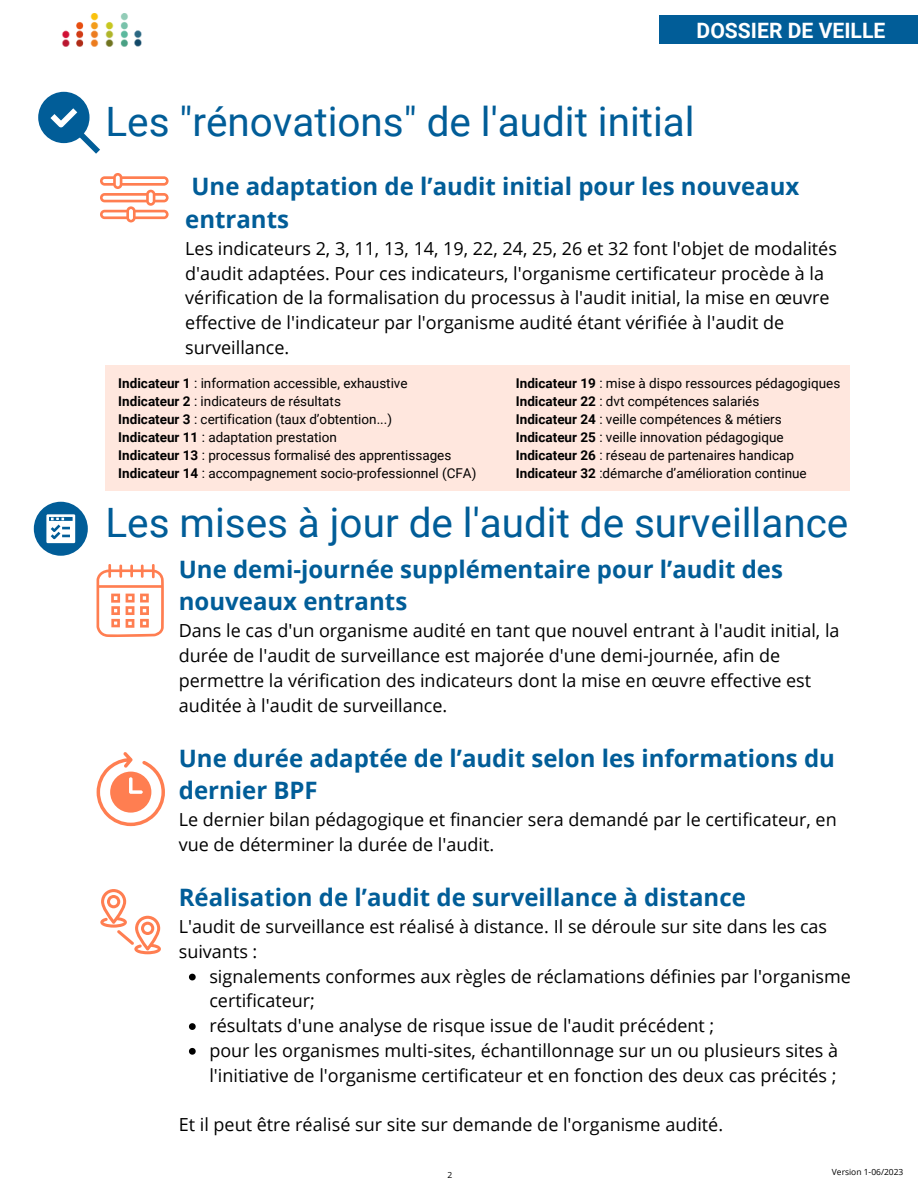
<style>
.page{position:relative;width:918px;height:1188px;background:#fff}
.page>*{position:absolute;margin:0;border:0;box-sizing:border-box;transform-origin:0 0}
.t1{font:40.5px "Roboto";color:#015d98}
.t2{font:700 24px/32.7px "Open Sans";color:#015d98}
.t3{font:700 21.15px "Roboto";color:#fff}
.t4{font:18px/24.8px "Open Sans";color:#000}
.t5{font:13.5px "Roboto";color:#000}
.t6{font:8.4px "Open Sans";color:#000}
.s1{font-weight:700}
</style>
<div class="page">
<img style="left:62px;top:13px;width:80px;height:34px">
<div style="left:659px;top:16px;width:259px;height:28px;background:#015d98"></div>
<svg style="left:38px;top:92px;width:62px;height:62px"></svg>
<svg style="left:100px;top:173px;width:69px;height:49px"></svg>
<svg style="left:34px;top:502px;width:54px;height:54px"></svg>
<svg style="left:97px;top:564px;width:67px;height:73px"></svg>
<svg style="left:97px;top:752px;width:68px;height:74px"></svg>
<svg style="left:100px;top:889px;width:61px;height:65px"></svg>
<div style="left:105px;top:365px;width:745px;height:125px;background:#ffe7de"></div>
<svg style="left:189px;top:974px;width:7px;height:6px"></svg>
<svg style="left:189px;top:1023px;width:7px;height:7px"></svg>
<svg style="left:189px;top:1048px;width:7px;height:7px"></svg>
<p class="t3" style="left:697px;top:18px;width:190px">DOSSIER DE VEILLE</p>
<p class="t1" style="left:105px;top:99px;width:591px">Les "rénovations" de l'audit initial</p>
<p class="t2" style="left:185px;top:170px;width:616px">Une adaptation de l’audit initial pour les nouveaux entrants</p>
<p class="t4" style="left:185px;top:236px;width:653px">Les indicateurs 2, 3, 11, 13, 14, 19, 22, 24, 25, 26 et 32 font l'objet de modalités d'audit adaptées. Pour ces indicateurs, l'organisme certificateur procède à la vérification de la formalisation du processus à l'audit initial, la mise en œuvre effective de l'indicateur par l'organisme audité étant vérifiée à l'audit de surveillance.</p>
<p class="t5" style="left:118px;top:376px;width:291px"><span class="s1">Indicateur 1</span> : information accessible, exhaustive</p>
<p class="t5" style="left:118px;top:394px;width:224px"><span class="s1">Indicateur 2</span> : indicateurs de résultats</p>
<p class="t5" style="left:118px;top:412px;width:275px"><span class="s1">Indicateur 3</span> : certification (taux d’obtention...)</p>
<p class="t5" style="left:118px;top:430px;width:220px"><span class="s1">Indicateur 11</span> : adaptation prestation</p>
<p class="t5" style="left:118px;top:448px;width:335px"><span class="s1">Indicateur 13</span> : processus formalisé des apprentissages</p>
<p class="t5" style="left:118px;top:466px;width:360px"><span class="s1">Indicateur 14</span> : accompagnement socio-professionnel (CFA)</p>
<p class="t5" style="left:516px;top:376px;width:326px"><span class="s1">Indicateur 19</span> : mise à dispo ressources pédagogiques</p>
<p class="t5" style="left:516px;top:394px;width:245px"><span class="s1">Indicateur 22</span> : dvt compétences salariés</p>
<p class="t5" style="left:516px;top:412px;width:267px"><span class="s1">Indicateur 24</span> : veille compétences &amp; métiers</p>
<p class="t5" style="left:516px;top:430px;width:269px"><span class="s1">Indicateur 25</span> : veille innovation pédagogique</p>
<p class="t5" style="left:516px;top:448px;width:280px"><span class="s1">Indicateur 26</span> : réseau de partenaires handicap</p>
<p class="t5" style="left:516px;top:466px;width:292px"><span class="s1">Indicateur 32</span> :démarche d’amélioration continue</p>
<p class="t1" style="left:105px;top:499px;width:744px">Les mises à jour de l'audit de surveillance</p>
<p class="t2" style="left:179px;top:552px;width:606px">Une demi-journée supplémentaire pour l’audit des nouveaux entrants</p>
<p class="t4" style="left:179px;top:618px;width:662px">Dans le cas d'un organisme audité en tant que nouvel entrant à l'audit initial, la durée de l'audit de surveillance est majorée d'une demi-journée, afin de permettre la vérification des indicateurs dont la mise en œuvre effective est auditée à l'audit de surveillance.</p>
<p class="t2" style="left:179px;top:741px;width:658px">Une durée adaptée de l’audit selon les informations du dernier BPF</p>
<p class="t4" style="left:179px;top:807px;width:659px">Le dernier bilan pédagogique et financier sera demandé par le certificateur, en vue de déterminer la durée de l'audit.</p>
<p class="t2" style="left:179px;top:881px;width:569px">Réalisation de l’audit de surveillance à distance</p>
<p class="t4" style="left:179px;top:914px;width:650px">L'audit de surveillance est réalisé à distance. Il se déroule sur site dans les cas suivants :</p>
<p class="t4" style="left:209px;top:963px;width:643px">signalements conformes aux règles de réclamations définies par l'organisme certificateur;</p>
<p class="t4" style="left:209px;top:1013px;width:506px">résultats d'une analyse de risque issue de l'audit précédent ;</p>
<p class="t4" style="left:209px;top:1038px;width:630px">pour les organismes multi-sites, échantillonnage sur un ou plusieurs sites à l'initiative de l'organisme certificateur et en fonction des deux cas précités ;</p>
<p class="t4" style="left:179px;top:1112px;width:546px">Et il peut être réalisé sur site sur demande de l'organisme audité.</p>
<p class="t6" style="left:448px;top:1169px;width:6px">2</p>
<p class="t6" style="left:832px;top:1166px;width:73px">Version 1-06/2023</p>
</div>
